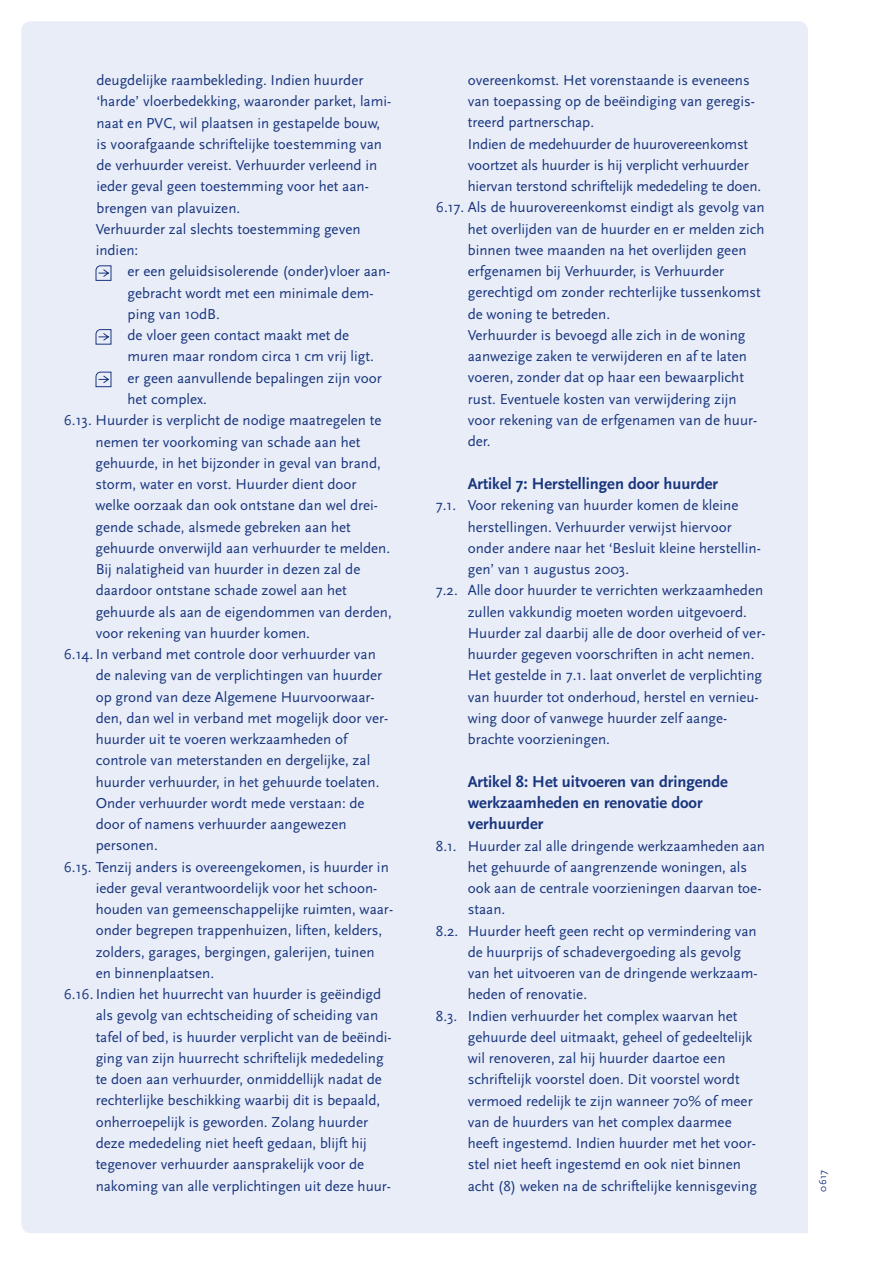
<style>
.page{position:relative;width:893px;height:1263px;background:#fff}
.page>*{position:absolute;margin:0;border:0;box-sizing:border-box;transform-origin:0 0}
.t1{font:700 16.5px/21.3px "Scala Sans";color:#18357d}
.t2{font:15px/21.3px "Scala Sans";color:#18357d}
.t3{font:10.5px "Scala Sans";color:#18357d}
</style>
<div class="page">
<div style="left:21px;top:21px;width:787px;height:1212px;background:#e9edf8"></div>
<svg style="left:95px;top:265px;width:17px;height:16px"></svg>
<svg style="left:95px;top:329px;width:17px;height:16px"></svg>
<svg style="left:95px;top:371px;width:17px;height:16px"></svg>
<p class="t2" style="left:96px;top:70px;width:297px">deugdelijke raambekleding. Indien huurder ‘harde’ vloerbedekking, waaronder parket, lami&shy;naat en PVC, wil plaatsen in gestapelde bouw, is voorafgaande schriftelijke toestemming van de verhuurder vereist. Verhuurder verleend in ieder geval geen toestemming voor het aan&shy;brengen van plavuizen.<br>Verhuurder zal slechts toestemming geven indien:</p>
<p class="t2" style="left:128px;top:261px;width:264px">er een geluidsisolerende (onder)vloer aan-</p>
<p class="t2" style="left:128px;top:282px;width:247px">gebracht wordt met een minimale dem-</p>
<p class="t2" style="left:128px;top:304px;width:94px">ping van 10dB.</p>
<p class="t2" style="left:128px;top:325px;width:223px">de vloer geen contact maakt met de</p>
<p class="t2" style="left:128px;top:346px;width:248px">muren maar rondom circa 1 cm vrij ligt.</p>
<p class="t2" style="left:128px;top:367px;width:256px">er geen aanvullende bepalingen zijn voor</p>
<p class="t2" style="left:128px;top:389px;width:81px">het complex.</p>
<p class="t2" style="left:64px;top:410px;width:319px">6.13. Huurder is verplicht de nodige maatregelen te</p>
<p class="t2" style="left:96px;top:431px;width:266px">nemen ter voorkoming van schade aan het</p>
<p class="t2" style="left:96px;top:452px;width:287px">gehuurde, in het bijzonder in geval van brand,</p>
<p class="t2" style="left:96px;top:474px;width:263px">storm, water en vorst. Huurder dient door</p>
<p class="t2" style="left:96px;top:495px;width:284px">welke oorzaak dan ook ontstane dan wel drei-</p>
<p class="t2" style="left:96px;top:516px;width:257px">gende schade, alsmede gebreken aan het</p>
<p class="t2" style="left:96px;top:537px;width:296px">gehuurde onverwijld aan verhuurder te melden.</p>
<p class="t2" style="left:96px;top:559px;width:266px">Bij nalatigheid van huurder in dezen zal de</p>
<p class="t2" style="left:96px;top:580px;width:253px">daardoor ontstane schade zowel aan het</p>
<p class="t2" style="left:96px;top:601px;width:298px">gehuurde als aan de eigendommen van derden,</p>
<p class="t2" style="left:96px;top:622px;width:216px">voor rekening van huurder komen.</p>
<p class="t2" style="left:64px;top:644px;width:314px">6.14. In verband met controle door verhuurder van</p>
<p class="t2" style="left:96px;top:665px;width:288px">de naleving van de verplichtingen van huurder</p>
<p class="t2" style="left:96px;top:686px;width:281px">op grond van deze Algemene Huurvoorwaar-</p>
<p class="t2" style="left:96px;top:708px;width:294px">den, dan wel in verband met mogelijk door ver-</p>
<p class="t2" style="left:96px;top:729px;width:253px">huurder uit te voeren werkzaamheden of</p>
<p class="t2" style="left:96px;top:750px;width:276px">controle van meterstanden en dergelijke, zal</p>
<p class="t2" style="left:96px;top:771px;width:285px">huurder verhuurder, in het gehuurde toelaten.</p>
<p class="t2" style="left:96px;top:793px;width:270px">Onder verhuurder wordt mede verstaan: de</p>
<p class="t2" style="left:96px;top:814px;width:252px">door of namens verhuurder aangewezen</p>
<p class="t2" style="left:96px;top:835px;width:64px">personen.</p>
<p class="t2" style="left:64px;top:856px;width:327px">6.15. Tenzij anders is overeengekomen, is huurder in</p>
<p class="t2" style="left:96px;top:878px;width:283px">ieder geval verantwoordelijk voor het schoon-</p>
<p class="t2" style="left:96px;top:899px;width:299px">houden van gemeenschappelijke ruimten, waar-</p>
<p class="t2" style="left:96px;top:920px;width:288px">onder begrepen trappenhuizen, liften, kelders,</p>
<p class="t2" style="left:96px;top:941px;width:280px">zolders, garages, bergingen, galerijen, tuinen</p>
<p class="t2" style="left:96px;top:963px;width:120px">en binnenplaatsen.</p>
<p class="t2" style="left:64px;top:984px;width:319px">6.16.Indien het huurrecht van huurder is geëindigd</p>
<p class="t2" style="left:96px;top:1005px;width:284px">als gevolg van echtscheiding of scheiding van</p>
<p class="t2" style="left:96px;top:1026px;width:298px">tafel of bed, is huurder verplicht van de beëindi-</p>
<p class="t2" style="left:96px;top:1048px;width:289px">ging van zijn huurrecht schriftelijk mededeling</p>
<p class="t2" style="left:96px;top:1069px;width:288px">te doen aan verhuurder, onmiddellijk nadat de</p>
<p class="t2" style="left:96px;top:1090px;width:286px">rechterlijke beschikking waarbij dit is bepaald,</p>
<p class="t2" style="left:96px;top:1111px;width:274px">onherroepelijk is geworden. Zolang huurder</p>
<p class="t2" style="left:96px;top:1133px;width:273px">deze mededeling niet heeft gedaan, blijft hij</p>
<p class="t2" style="left:96px;top:1154px;width:270px">tegenover verhuurder aansprakelijk voor de</p>
<p class="t2" style="left:96px;top:1175px;width:297px">nakoming van alle verplichtingen uit deze huur-</p>
<p class="t2" style="left:468px;top:70px;width:284px">overeenkomst. Het vorenstaande is eveneens</p>
<p class="t2" style="left:468px;top:91px;width:289px">van toepassing op de beëindiging van geregis-</p>
<p class="t2" style="left:468px;top:112px;width:128px">treerd partnerschap.</p>
<p class="t2" style="left:468px;top:133px;width:282px">Indien de medehuurder de huurovereenkomst</p>
<p class="t2" style="left:468px;top:155px;width:283px">voortzet als huurder is hij verplicht verhuurder</p>
<p class="t2" style="left:468px;top:176px;width:295px">hiervan terstond schriftelijk mededeling te doen.</p>
<p class="t2" style="left:436px;top:197px;width:330px">6.17. Als de huurovereenkomst eindigt als gevolg van</p>
<p class="t2" style="left:468px;top:218px;width:298px">het overlijden van de huurder en er melden zich</p>
<p class="t2" style="left:468px;top:240px;width:280px">binnen twee maanden na het overlijden geen</p>
<p class="t2" style="left:468px;top:261px;width:258px">erfgenamen bij Verhuurder, is Verhuurder</p>
<p class="t2" style="left:468px;top:282px;width:294px">gerechtigd om zonder rechterlijke tussenkomst</p>
<p class="t2" style="left:468px;top:303px;width:144px">de woning te betreden.</p>
<p class="t2" style="left:468px;top:325px;width:279px">Verhuurder is bevoegd alle zich in de woning</p>
<p class="t2" style="left:468px;top:346px;width:281px">aanwezige zaken te verwijderen en af te laten</p>
<p class="t2" style="left:468px;top:367px;width:278px">voeren, zonder dat op haar een bewaarplicht</p>
<p class="t2" style="left:468px;top:388px;width:270px">rust. Eventuele kosten van verwijdering zijn</p>
<p class="t2" style="left:468px;top:410px;width:291px">voor rekening van de erfgenamen van de huur-</p>
<p class="t2" style="left:468px;top:431px;width:24px">der.</p>
<p class="t1" style="left:468px;top:473px;width:252px">Artikel 7: Herstellingen door huurder</p>
<p class="t2" style="left:436px;top:495px;width:304px">7.1. Voor rekening van huurder komen de kleine</p>
<p class="t2" style="left:468px;top:516px;width:265px">herstellingen. Verhuurder verwijst hiervoor</p>
<p class="t2" style="left:468px;top:538px;width:295px">onder andere naar het ‘Besluit kleine herstellin-</p>
<p class="t2" style="left:468px;top:559px;width:163px">gen’ van 1 augustus 2003.</p>
<p class="t2" style="left:436px;top:580px;width:329px">7.2. Alle door huurder te verrichten werkzaamheden</p>
<p class="t2" style="left:468px;top:601px;width:281px">zullen vakkundig moeten worden uitgevoerd.</p>
<p class="t2" style="left:468px;top:623px;width:299px">Huurder zal daarbij alle de door overheid of ver-</p>
<p class="t2" style="left:468px;top:644px;width:288px">huurder gegeven voorschriften in acht nemen.</p>
<p class="t2" style="left:468px;top:665px;width:296px">Het gestelde in 7.1. laat onverlet de verplichting</p>
<p class="t2" style="left:468px;top:686px;width:292px">van huurder tot onderhoud, herstel en vernieu-</p>
<p class="t2" style="left:468px;top:708px;width:261px">wing door of vanwege huurder zelf aange-</p>
<p class="t2" style="left:468px;top:729px;width:144px">brachte voorzieningen.</p>
<p class="t1" style="left:468px;top:771px;width:262px">Artikel 8: Het uitvoeren van dringende werkzaamheden en renovatie door verhuurder</p>
<p class="t2" style="left:436px;top:835px;width:331px">8.1. Huurder zal alle dringende werkzaamheden aan</p>
<p class="t2" style="left:468px;top:856px;width:281px">het gehuurde of aangrenzende woningen, als</p>
<p class="t2" style="left:468px;top:878px;width:295px">ook aan de centrale voorzieningen daarvan toe-</p>
<p class="t2" style="left:468px;top:899px;width:39px">staan.</p>
<p class="t2" style="left:436px;top:920px;width:322px">8.2. Huurder heeft geen recht op vermindering van</p>
<p class="t2" style="left:468px;top:941px;width:275px">de huurprijs of schadevergoeding als gevolg</p>
<p class="t2" style="left:468px;top:963px;width:291px">van het uitvoeren van de dringende werkzaam-</p>
<p class="t2" style="left:468px;top:984px;width:121px">heden of renovatie.</p>
<p class="t2" style="left:436px;top:1005px;width:303px">8.3. Indien verhuurder het complex waarvan het</p>
<p class="t2" style="left:468px;top:1026px;width:286px">gehuurde deel uitmaakt, geheel of gedeeltelijk</p>
<p class="t2" style="left:468px;top:1048px;width:259px">wil renoveren, zal hij huurder daartoe een</p>
<p class="t2" style="left:468px;top:1069px;width:273px">schriftelijk voorstel doen. Dit voorstel wordt</p>
<p class="t2" style="left:468px;top:1090px;width:286px">vermoed redelijk te zijn wanneer 70% of meer</p>
<p class="t2" style="left:468px;top:1111px;width:265px">van de huurders van het complex daarmee</p>
<p class="t2" style="left:468px;top:1133px;width:290px">heeft ingestemd. Indien huurder met het voor-</p>
<p class="t2" style="left:468px;top:1154px;width:275px">stel niet heeft ingestemd en ook niet binnen</p>
<p class="t2" style="left:468px;top:1175px;width:291px">acht (8) weken na de schriftelijke kennisgeving</p>
<p class="t3" style="left:817px;top:1192px;width:24px;rotate:-90deg">0617</p>
</div>
